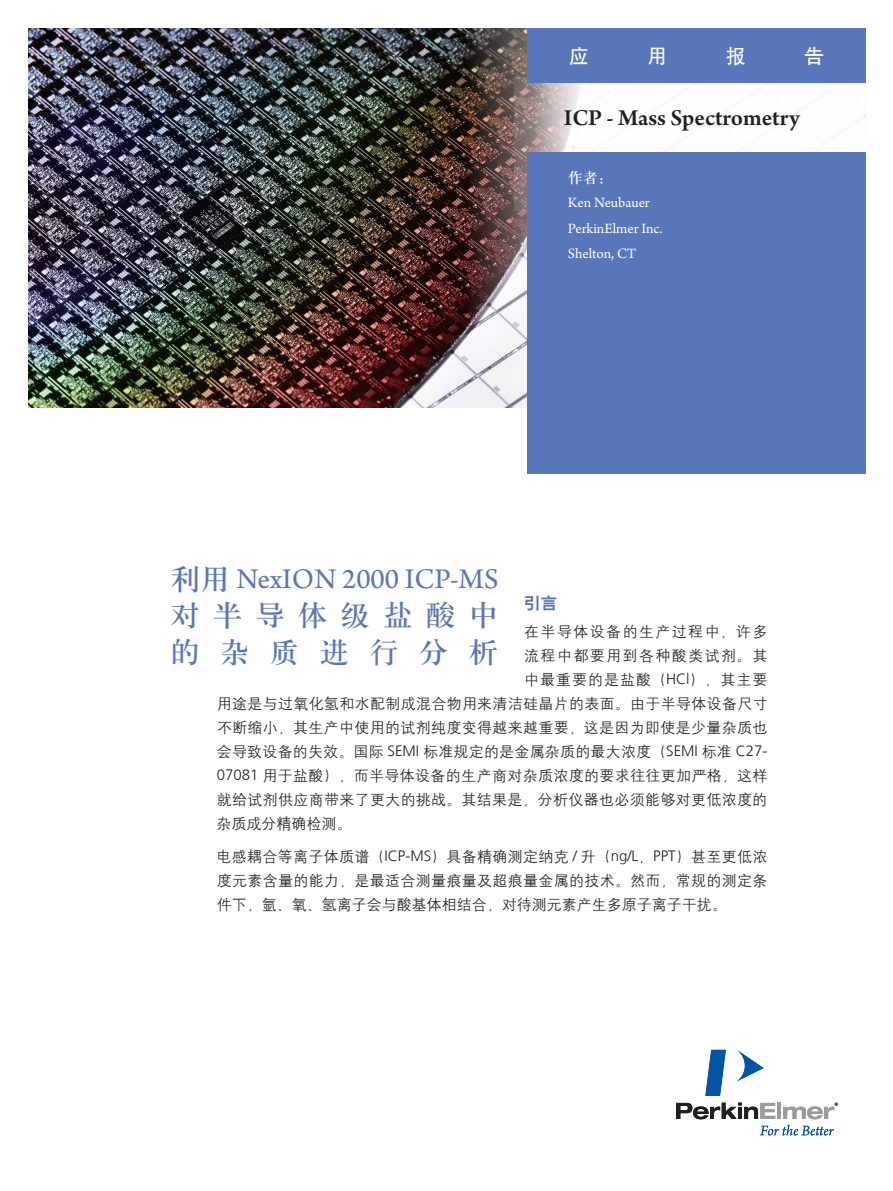
<style>
.page{position:relative;width:893px;height:1191px;background:#fff}
.page>*{position:absolute;margin:0;border:0;box-sizing:border-box;transform-origin:0 0}
.t1{font:30px "Arno Pro";color:#5876ba}
.t2{font:30px/36px "H Ya 3 gj";letter-spacing:.42em;color:#5876ba}
.t3{font:600 24px "Arno Pro";color:#231f20}
.t4{font:19.5px "H Yb 1 gj";color:#fff}
.t5{font:16.5px "H Yb 2 gj";color:#5876ba}
.t6{font:15px/24px "H Yg 2 gj";letter-spacing:.02em;color:#231f20;text-align:justify}
.t7{font:15px/25.5px "Arno Pro";color:#fff}
.t8{font:15px "H Yg 2 gj";letter-spacing:.095em;color:#231f20}
.t9{font:15px "H Yg 2 gj";letter-spacing:.065em;color:#231f20}
.t10{font:15px "H Yg 2 gj";color:#231f20}
.t11{font:15px "H Ya 3 gj";color:#fff}
.s1{font-family:"H Ya 3 gj"}
.s2{font-family:"Frutiger LT Com";font-weight:300}
</style>
<div class="page">
<img style="left:28px;top:28px;width:499px;height:379px">
<svg style="left:737px;top:1050px;width:27px;height:31px"></svg>
<svg style="left:705px;top:1049px;width:21px;height:47px"></svg>
<svg style="left:676px;top:1102px;width:162px;height:33px"></svg>
<svg style="left:514px;top:77px;width:351px;height:134px"></svg>
<div style="left:527px;top:28px;width:338px;height:54px;background:#5876ba"></div>
<div style="left:527px;top:152px;width:338px;height:322px;background:#5876ba"></div>
<h3 class="t4" style="left:569px;top:47px;width:21px">应</h3>
<h3 class="t4" style="left:648px;top:47px;width:21px">用</h3>
<h3 class="t4" style="left:726px;top:47px;width:21px">报</h3>
<h3 class="t4" style="left:804px;top:47px;width:21px">告</h3>
<h2 class="t3" style="left:564px;top:104px;width:237px">ICP - Mass Spectrometry</h2>
<p class="t11" style="left:568px;top:169px;width:46px">作者：</p>
<p class="t7" style="left:568px;top:190px;width:96px">Ken Neubauer<br>PerkinElmer Inc.<br>Shelton, CT</p>
<h1 class="t1" style="left:170px;top:562px;width:330px"><span class="s1">利用</span> NexION 2000 ICP-MS</h1>
<h1 class="t2" style="left:170px;top:597px;width:330px">对半导体级盐酸中的杂质进行分析</h1>
<p class="t5" style="left:524px;top:595px;width:34px">引言</p>
<p class="t8" style="left:524px;top:624px;width:245px">在半导体设备的生产过程中，许多</p>
<p class="t8" style="left:524px;top:648px;width:245px">流程中都要用到各种酸类试剂。其</p>
<p class="t9" style="left:524px;top:672px;width:245px">中最重要的是盐酸（<span class="s2">HCl</span>），其主要</p>
<p class="t6" style="left:217px;top:692px;width:552px">用途是与过氧化氢和水配制成混合物用来清洁硅晶片的表面。由于半导体设备尺寸</p>
<p class="t6" style="left:217px;top:716px;width:552px">不断缩小，其生产中使用的试剂纯度变得越来越重要，这是因为即使是少量杂质也</p>
<p class="t6" style="left:217px;top:740px;width:552px">会导致设备的失效。国际 <span class="s2">SEMI</span> 标准规定的是金属杂质的最大浓度（<span class="s2">SEMI</span> 标准 <span class="s2">C27-</span></p>
<p class="t6" style="left:217px;top:764px;width:552px"><span class="s2">07081</span> 用于盐酸），而半导体设备的生产商对杂质浓度的要求往往更加严格，这样</p>
<p class="t6" style="left:217px;top:788px;width:552px">就给试剂供应商带来了更大的挑战。其结果是，分析仪器也必须能够对更低浓度的</p>
<p class="t10" style="left:217px;top:816px;width:136px">杂质成分精确检测。</p>
<p class="t6" style="left:217px;top:844px;width:552px">电感耦合等离子体质谱（<span class="s2">ICP-MS</span>）具备精确测定纳克 <span class="s2">/</span> 升（<span class="s2">ng/L</span>，<span class="s2">PPT</span>）甚至更低浓度元素含量的能力，是最适合测量痕量及超痕量金属的技术。然而，常规的测定条件下，氩、氧、氢离子会与酸基体相结合，对待测元素产生多原子离子干扰。</p>
</div>
